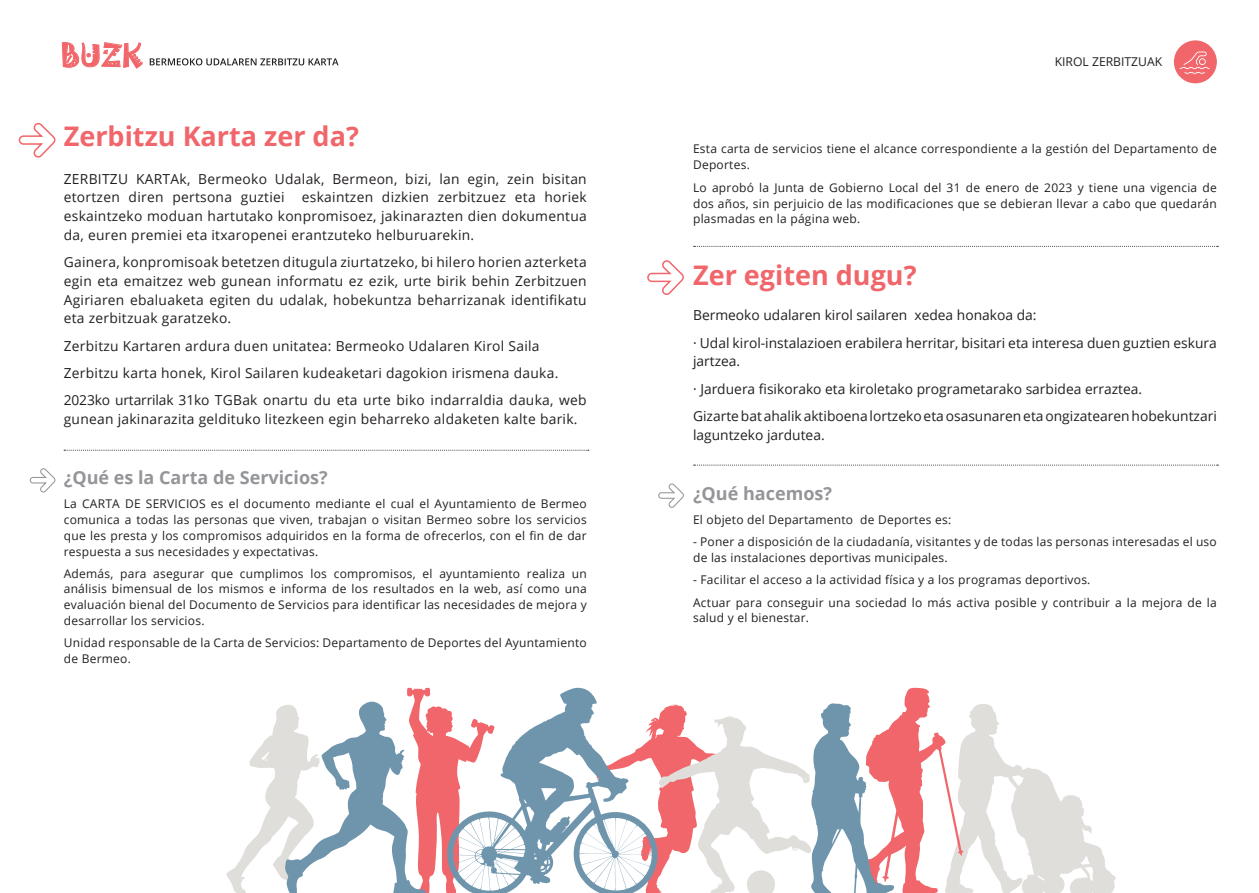
<style>
.page{position:relative;width:1259px;height:893px;background:#fff}
.page>*{position:absolute;margin:0;border:0;box-sizing:border-box;transform-origin:0 0}
.t1{font:28.65px "Jokerman";color:#f1666a}
.t2{font:700 27px "Open Sans";color:#f1666a}
.t3{font:700 18px "Open Sans";color:#939598}
.t4{font:13.8px/18.8px "Open Sans";letter-spacing:.02em;color:#231f20}
.t5{font:13.8px/27.3px "Open Sans";color:#231f20}
.t6{font:12.15px "Open Sans";color:#231f20}
.t7{font:12px/15.8px "Open Sans";letter-spacing:.02em;color:#231f20}
</style>
<div class="page">
<svg style="left:18px;top:123px;width:38px;height:35px"></svg>
<svg style="left:647px;top:260px;width:37px;height:35px"></svg>
<svg style="left:62px;top:42px;width:81px;height:27px"></svg>
<svg style="left:150px;top:58px;width:188px;height:7px"></svg>
<svg style="left:29px;top:468px;width:27px;height:25px"></svg>
<svg style="left:658px;top:483px;width:26px;height:25px"></svg>
<svg style="left:64px;top:450px;width:525px;height:1px"></svg>
<svg style="left:693px;top:465px;width:525px;height:1px"></svg>
<div style="left:1174px;top:40px;width:42px;height:43px;background:#f1666a;border-radius:50%"></div>
<svg style="left:1178px;top:51px;width:32px;height:24px"></svg>
<svg style="left:226px;top:688px;width:889px;height:205px"></svg>
<svg style="left:693px;top:246px;width:525px;height:1px"></svg>
<h1 class="t1" style="left:60px;top:35px;width:83px">BUZK</h1>
<h2 class="t2" style="left:64px;top:117px;width:297px">Zerbitzu Karta zer da?</h2>
<p class="t4" style="left:64px;top:169px;width:524px">ZERBITZU KARTAk, Bermeoko Udalak, Bermeon, bizi, lan egin, zein bisitan etortzen diren pertsona guztiei</p>
<p class="t4" style="left:64px;top:188px;width:524px;text-align:justify;text-indent:238px">eskaintzen dizkien zerbitzuez eta horiek eskaintzeko moduan hartutako konpromisoez, jakinarazten dien dokumentua da, euren premiei eta itxaropenei erantzuteko helburuarekin.</p>
<p class="t4" style="left:64px;top:252px;width:524px;text-align:justify">Gainera, konpromisoak betetzen ditugula ziurtatzeko, bi hilero horien azterketa egin eta emaitzez web gunean informatu ez ezik, urte birik behin Zerbitzuen Agiriaren ebaluaketa egiten du udalak, hobekuntza beharrizanak identifikatu eta zerbitzuak garatzeko.</p>
<p class="t4" style="left:64px;top:332px;width:524px;line-height:27.3px">Zerbitzu Kartaren ardura duen unitatea: Bermeoko Udalaren Kirol Saila<br>Zerbitzu karta honek, Kirol Sailaren kudeaketari dagokion irismena dauka.<br>2023ko urtarrilak 31ko TGBak onartu du eta urte biko indarraldia dauka, web</p>
<p class="t4" style="left:64px;top:409px;width:515px">gunean jakinarazita geldituko litezkeen egin beharreko aldaketen kalte barik.</p>
<h3 class="t3" style="left:64px;top:465px;width:265px">¿Qué es la Carta de Servicios?</h3>
<p class="t7" style="left:64px;top:496px;width:524px;text-align:justify">La CARTA DE SERVICIOS es el documento mediante el cual el Ayuntamiento de Bermeo comunica a todas las personas que viven, trabajan o visitan Bermeo sobre los servicios que les presta y los compromisos adquiridos en la forma de ofrecerlos, con el fin de dar respuesta a sus necesidades y expectativas.</p>
<p class="t7" style="left:64px;top:565px;width:524px;text-align:justify">Además, para asegurar que cumplimos los compromisos, el ayuntamiento realiza un análisis bimensual de los mismos e informa de los resultados en la web, así como una evaluación bienal del Documento de Servicios para identificar las necesidades de mejora y desarrollar los servicios.</p>
<p class="t7" style="left:64px;top:634px;width:524px">Unidad responsable de la Carta de Servicios: Departamento de Deportes del Ayuntamiento de Bermeo.</p>
<p class="t6" style="left:1054px;top:53px;width:109px">KIROL ZERBITZUAK</p>
<p class="t7" style="left:693px;top:141px;width:525px">Esta carta de servicios tiene el alcance correspondiente a la gestión del Departamento de<br>Deportes.</p>
<p class="t7" style="left:693px;top:179px;width:525px;text-align:justify">Lo aprobó la Junta de Gobierno Local del 31 de enero de 2023 y tiene una vigencia de dos años, sin perjuicio de las modificaciones que se debieran llevar a cabo que quedarán plasmadas en la página web.</p>
<h2 class="t2" style="left:693px;top:257px;width:225px">Zer egiten dugu?</h2>
<p class="t5" style="left:693px;top:301px;width:525px">Bermeoko udalaren kirol sailaren xedea honakoa da:<br>· Udal kirol-instalazioen erabilera herritar, bisitari eta interesa duen guztien eskura</p>
<p class="t5" style="left:693px;top:347px;width:525px">jartzea.<br>· Jarduera fisikorako eta kiroletako programetarako sarbidea erraztea.<br>Gizarte bat ahalik aktiboena lortzeko eta osasunaren eta ongizatearen hobekuntzari</p>
<p class="t5" style="left:693px;top:421px;width:133px">laguntzeko jardutea.</p>
<h3 class="t3" style="left:693px;top:481px;width:140px">¿Qué hacemos?</h3>
<p class="t7" style="left:693px;top:512px;width:260px">El objeto del Departamento de Deportes es:</p>
<p class="t7" style="left:693px;top:534px;width:525px">- Poner a disposición de la ciudadanía, visitantes y de todas las personas interesadas el uso de las instalaciones deportivas municipales.</p>
<p class="t7" style="left:693px;top:569px;width:525px;line-height:22.2px">- Facilitar el acceso a la actividad física y a los programas deportivos.<br>Actuar para conseguir una sociedad lo más activa posible y contribuir a la mejora de la</p>
<p class="t7" style="left:693px;top:610px;width:118px">salud y el bienestar.</p>
</div>
